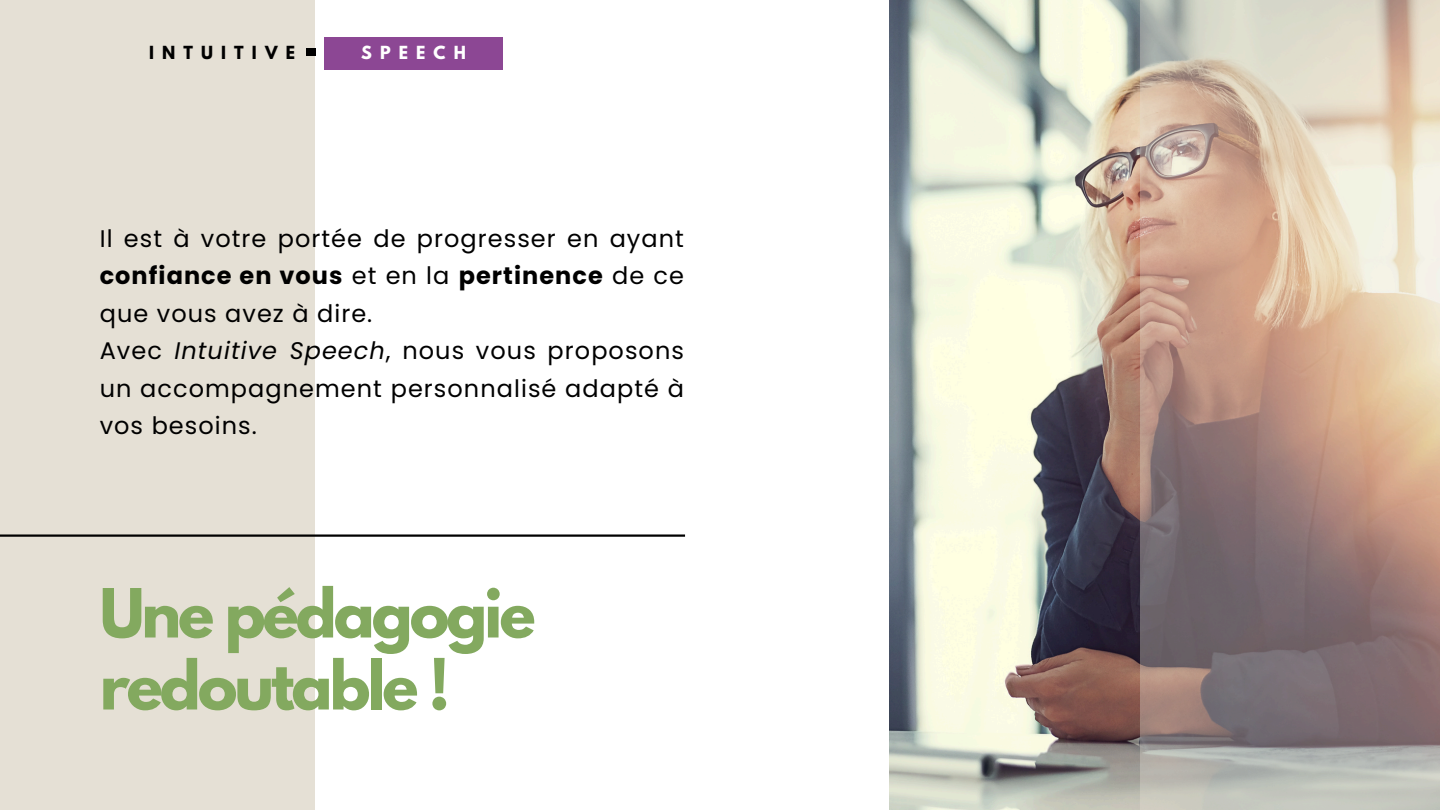
<style>
.page{position:relative;width:1440px;height:810px;background:#fff}
.page>*{position:absolute;margin:0;border:0;box-sizing:border-box;transform-origin:0 0}
.t1{font:700 60px/72px "League Spartan";letter-spacing:-.05em;color:#83a95f}
.t2{font:24px/37.5px "Poppins";letter-spacing:.045em;color:#000}
.t3{font:700 16px "League Spartan";letter-spacing:.51em;color:#000}
.t4{font:700 16px "League Spartan";letter-spacing:.51em;color:#fff}
.s1{font-weight:700}
.s2{font-style:italic}
</style>
<div class="page">
<img style="left:889px;top:0;width:251px;height:810px">
<div style="left:0;top:0;width:315px;height:810px;background:#e5e0d5"></div>
<hr style="left:0;top:534px;width:685px;height:3px;background:#000">
<svg style="left:1140px;top:0;width:300px;height:810px;background:#b5a094"></svg>
<div style="left:306px;top:48px;width:10px;height:7px;background:#000"></div>
<div style="left:324px;top:37px;width:179px;height:33px;background:#8c4794"></div>
<h1 class="t3" style="left:149px;top:44px;width:147px">INTUITIVE</h1>
<p class="t4" style="left:361px;top:44px;width:106px">SPEECH</p>
<h2 class="t2" style="left:100px;top:219px;width:586px">Il est à votre portée de progresser en ayant <span class="s1">confiance en vous</span> et en la <span class="s1">pertinence</span> de ce que vous avez à dire.<br>Avec <span class="s2">Intuitive Speech</span>, nous vous proposons un accompagnement personnalisé adapté à vos besoins.</h2>
<p class="t1" style="left:100px;top:585px;width:437px">Une pédagogie redoutable !</p>
</div>
